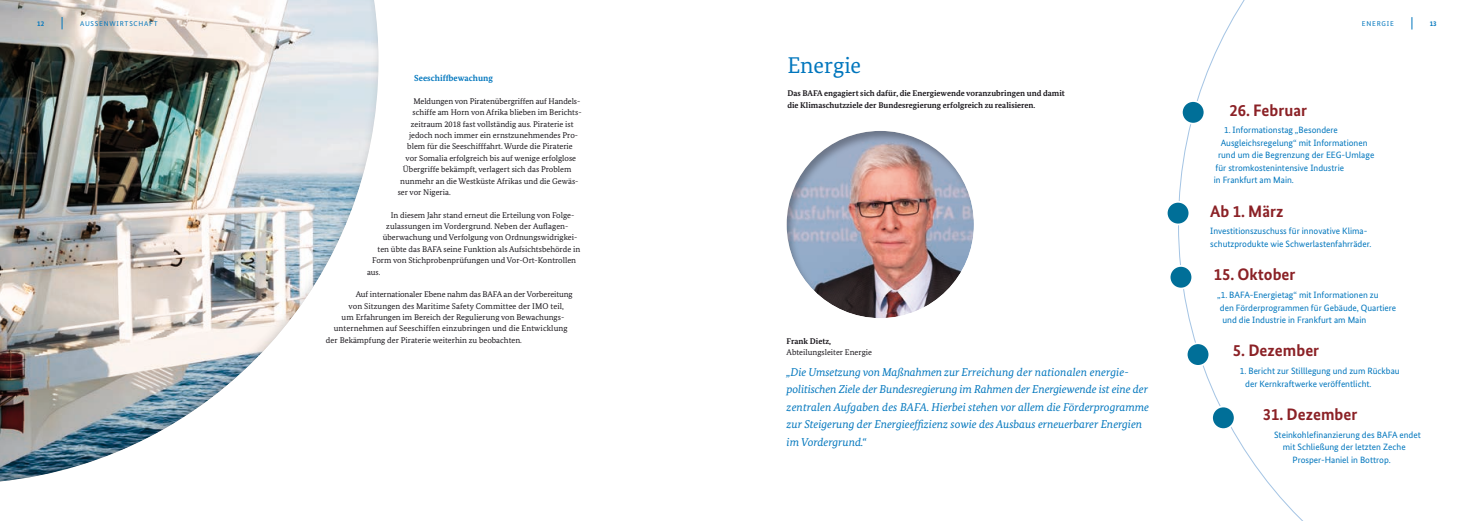
<style>
.page{position:relative;width:1474px;height:521px;background:#fff}
.page>*{position:absolute;margin:0;border:0;box-sizing:border-box;transform-origin:0 0}
.t1{font:22.75px "Bundes Serif";color:#0076bd}
.t2{font:700 16.62px "Bundes Sans";color:#8b2126}
.t3{font:italic 11.38px/17.5px "Bundes Serif";color:#0076bd}
.t4{font:9.1px/12.4px "Bundes Sans";color:#0076bd}
.t5{font:700 8.75px "Bundes Serif";color:#0076bd}
.t6{font:8.31px "Bundes Serif";color:#1a171c}
.t7{font:700 8.31px/11.4px "Bundes Serif";color:#1a171c}
.t8{font:7px "Bundes Sans";letter-spacing:.11em;color:#0076bd}
.t9{font:700 7px "Bundes Sans";color:#0076bd}
</style>
<div class="page">
<div style="left:0;top:0;width:379px;height:484px;background:#1a171c;opacity:.35"></div>
<svg style="left:62px;top:17px;width:1px;height:12px"></svg>
<svg style="left:1178px;top:0;width:235px;height:521px"></svg>
<div style="left:786px;top:129px;width:189px;height:189px;background:#1a171c;opacity:.35"></div>
<div style="left:1181px;top:101px;width:23px;height:23px;background:#006f98;border-radius:50%"></div>
<div style="left:1180px;top:100px;width:25px;height:25px;border:2px solid #fff;border-radius:50%"></div>
<div style="left:1166px;top:202px;width:23px;height:22px;background:#006f98;border-radius:50%"></div>
<div style="left:1165px;top:201px;width:25px;height:24px;border:2px solid #fff;border-radius:50%"></div>
<div style="left:1169px;top:266px;width:23px;height:22px;background:#006f98;border-radius:50%"></div>
<div style="left:1168px;top:265px;width:25px;height:24px;border:2px solid #fff;border-radius:50%"></div>
<div style="left:1186px;top:343px;width:23px;height:23px;background:#006f98;border-radius:50%"></div>
<div style="left:1185px;top:342px;width:25px;height:25px;border:2px solid #fff;border-radius:50%"></div>
<div style="left:1211px;top:406px;width:23px;height:23px;background:#006f98;border-radius:50%"></div>
<div style="left:1211px;top:406px;width:24px;height:24px;border:2px solid #fff;border-radius:50%"></div>
<p class="t8" style="left:80px;top:19px;width:79px">AUSSENWIRTSCHAFT</p>
<p class="t8" style="left:1361px;top:19px;width:33px">ENERGIE</p>
<p class="t9" style="left:37px;top:19px;width:8px">12</p>
<p class="t9" style="left:1429px;top:19px;width:8px">13</p>
<p class="t5" style="left:414px;top:73px;width:80px">Seeschiffbewachung</p>
<p class="t6" style="left:413px;top:96px;width:168px">Meldungen von Piratenübergriffen auf Handels-</p>
<p class="t6" style="left:412px;top:107px;width:170px">schiffe am Horn von Afrika blieben im Berichts-</p>
<p class="t6" style="left:411px;top:119px;width:164px">zeitraum 2018 fast vollständig aus. Piraterie ist</p>
<p class="t6" style="left:409px;top:130px;width:171px">jedoch noch immer ein ernstzunehmendes Pro-</p>
<p class="t6" style="left:407px;top:142px;width:167px">blem für die Seeschifffahrt. Wurde die Piraterie</p>
<p class="t6" style="left:405px;top:153px;width:172px">vor Somalia erfolgreich bis auf wenige erfolglose</p>
<p class="t6" style="left:403px;top:164px;width:170px">Übergriffe bekämpft, verlagert sich das Problem</p>
<p class="t6" style="left:400px;top:176px;width:180px">nunmehr an die Westküste Afrikas und die Gewäs-</p>
<p class="t6" style="left:397px;top:187px;width:55px">ser vor Nigeria.</p>
<p class="t6" style="left:390px;top:210px;width:185px">In diesem Jahr stand erneut die Erteilung von Folge-</p>
<p class="t6" style="left:386px;top:221px;width:184px">zulassungen im Vordergrund. Neben der Auflagen-</p>
<p class="t6" style="left:383px;top:232px;width:196px">überwachung und Verfolgung von Ordnungswidrigkei-</p>
<p class="t6" style="left:377px;top:244px;width:204px">ten übte das BAFA seine Funktion als Aufsichtsbehörde in</p>
<p class="t6" style="left:372px;top:255px;width:205px">Form von Stichprobenprüfungen und Vor-Ort-Kontrollen</p>
<p class="t6" style="left:367px;top:267px;width:15px">aus.</p>
<p class="t6" style="left:355px;top:289px;width:219px">Auf internationaler Ebene nahm das BAFA an der Vorbereitung</p>
<p class="t6" style="left:349px;top:301px;width:217px">von Sitzungen des Maritime Safety Committee der IMO teil,</p>
<p class="t6" style="left:342px;top:312px;width:224px">um Erfahrungen im Bereich der Regulierung von Bewachungs-</p>
<p class="t6" style="left:334px;top:323px;width:235px">unternehmen auf Seeschiffen einzubringen und die Entwicklung</p>
<p class="t6" style="left:326px;top:335px;width:197px">der Bekämpfung der Piraterie weiterhin zu beobachten.</p>
<h1 class="t1" style="left:787px;top:52px;width:75px">Energie</h1>
<p class="t7" style="left:787px;top:88px;width:279px">Das BAFA engagiert sich dafür, die Energiewende voranzubringen und damit die Klimaschutzziele der Bundesregierung erfolgreich zu realisieren.</p>
<p class="t7" style="left:786px;top:335px;width:46px">Frank Dietz,</p>
<p class="t6" style="left:786px;top:347px;width:87px">Abteilungsleiter Energie</p>
<p class="t3" style="left:786px;top:363px;width:364px">„Die Umsetzung von Maßnahmen zur Erreichung der nationalen energie&shy;politischen Ziele der Bundesregierung im Rahmen der Energiewende ist eine der zentralen Aufgaben des BAFA. Hierbei stehen vor allem die Förderprogramme zur Steigerung der Energieeffizienz sowie des Ausbaus erneuerbarer Energien im Vordergrund.“</p>
<h2 class="t2" style="left:1229px;top:100px;width:79px">26. Februar</h2>
<p class="t4" style="left:1224px;top:124px;width:115px">1. Informationstag „Besondere</p>
<p class="t4" style="left:1220px;top:136px;width:148px">Ausgleichsregelung“ mit Informationen</p>
<p class="t4" style="left:1218px;top:149px;width:158px">rund um die Begrenzung der EEG-Umlage</p>
<p class="t4" style="left:1215px;top:161px;width:130px">für stromkostenintensive Industrie</p>
<p class="t4" style="left:1213px;top:174px;width:82px">in Frankfurt am Main.</p>
<h2 class="t2" style="left:1210px;top:201px;width:75px">Ab 1. März</h2>
<p class="t4" style="left:1210px;top:225px;width:163px">Investitionszuschuss für innovative Klima-- schutzprodukte wie Schwerlastenfahrräder.</p>
<h2 class="t2" style="left:1213px;top:264px;width:83px">15. Oktober</h2>
<p class="t4" style="left:1217px;top:289px;width:180px">„1. BAFA-Energietag“ mit Informationen zu<br>den Förderprogrammen für Gebäude, Quartiere und die Industrie in Frankfurt am Main</p>
<h2 class="t2" style="left:1232px;top:341px;width:88px">5. Dezember</h2>
<p class="t4" style="left:1245px;top:365px;width:156px;text-indent:-5px">1. Bericht zur Stilllegung und zum Rückbau der Kernkraftwerke veröffentlicht.</p>
<h2 class="t2" style="left:1262px;top:404px;width:96px">31. Dezember</h2>
<p class="t4" style="left:1274px;top:428px;width:148px">Steinkohlefinanzierung des BAFA endet</p>
<p class="t4" style="left:1282px;top:441px;width:124px">mit Schließung der letzten Zeche</p>
<p class="t4" style="left:1292px;top:453px;width:100px">Prosper-Haniel in Bottrop.</p>
</div>
